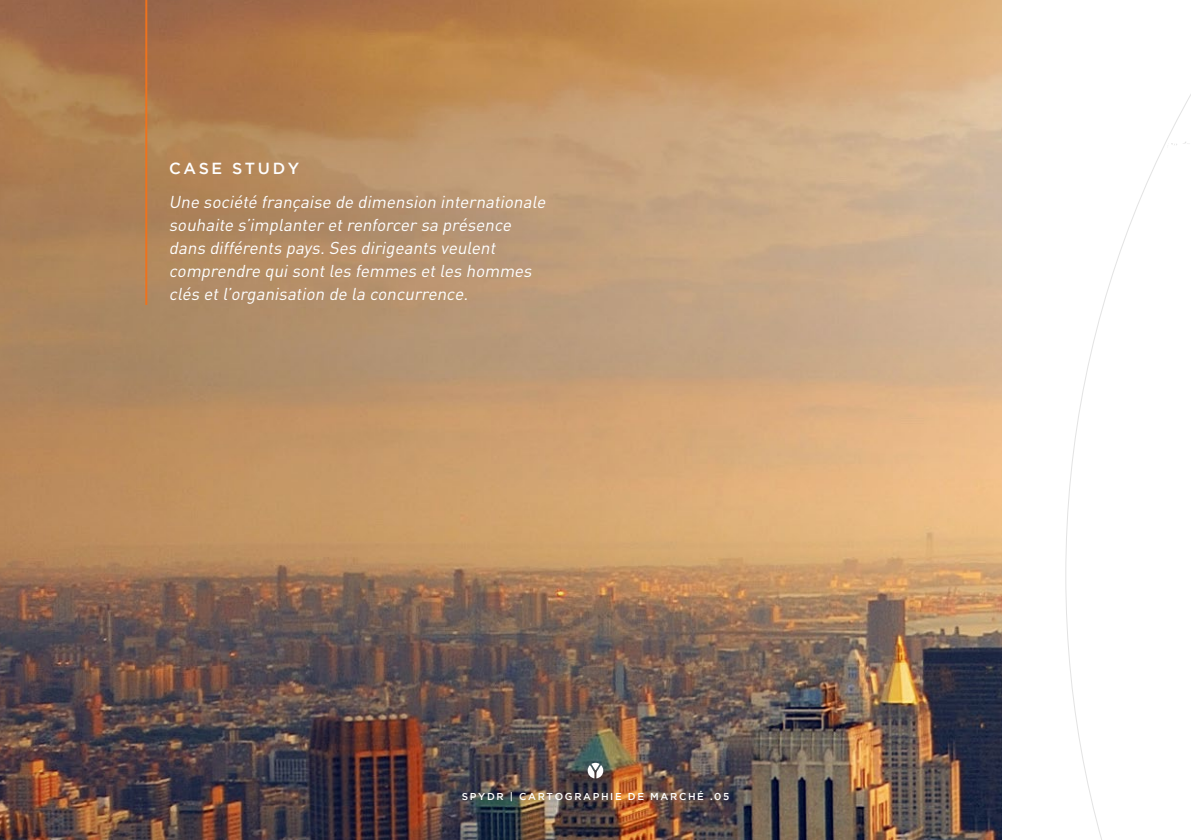
<style>
.page{position:relative;width:1191px;height:840px;background:#fff}
.page>*{position:absolute;margin:0;border:0;box-sizing:border-box;transform-origin:0 0}
.t1{font:italic 17px/23px "DIN Pro";color:#fff}
.t2{font:500 16px "Gotham";letter-spacing:.165em;color:#fff}
.t3{font:500 10px "Gotham";letter-spacing:.165em;color:#fff}
</style>
<div class="page">
<svg style="left:1065px;top:94px;width:126px;height:745px"></svg>
<img style="left:0;top:0;width:1001px;height:839px">
<hr style="left:145px;top:0;width:2px;height:305px;background:#ee721c">
<svg style="left:587px;top:762px;width:16px;height:16px"></svg>
<p class="t2" style="left:169px;top:159px;width:132px">CASE STUDY</p>
<p class="t1" style="left:169px;top:189px;width:382px">Une société française de dimension internationale souhaite s’implanter etrenforcer sa présence dans différents pays.Ses dirigeants veulent comprendre quisontles femmes etles hommes clés etl’organisation de la concurrence.</p>
<p class="t3" style="left:462px;top:790px;width:269px">SPYDR | CARTOGRAPHIE DE MARCHÉ .05</p>
</div>
